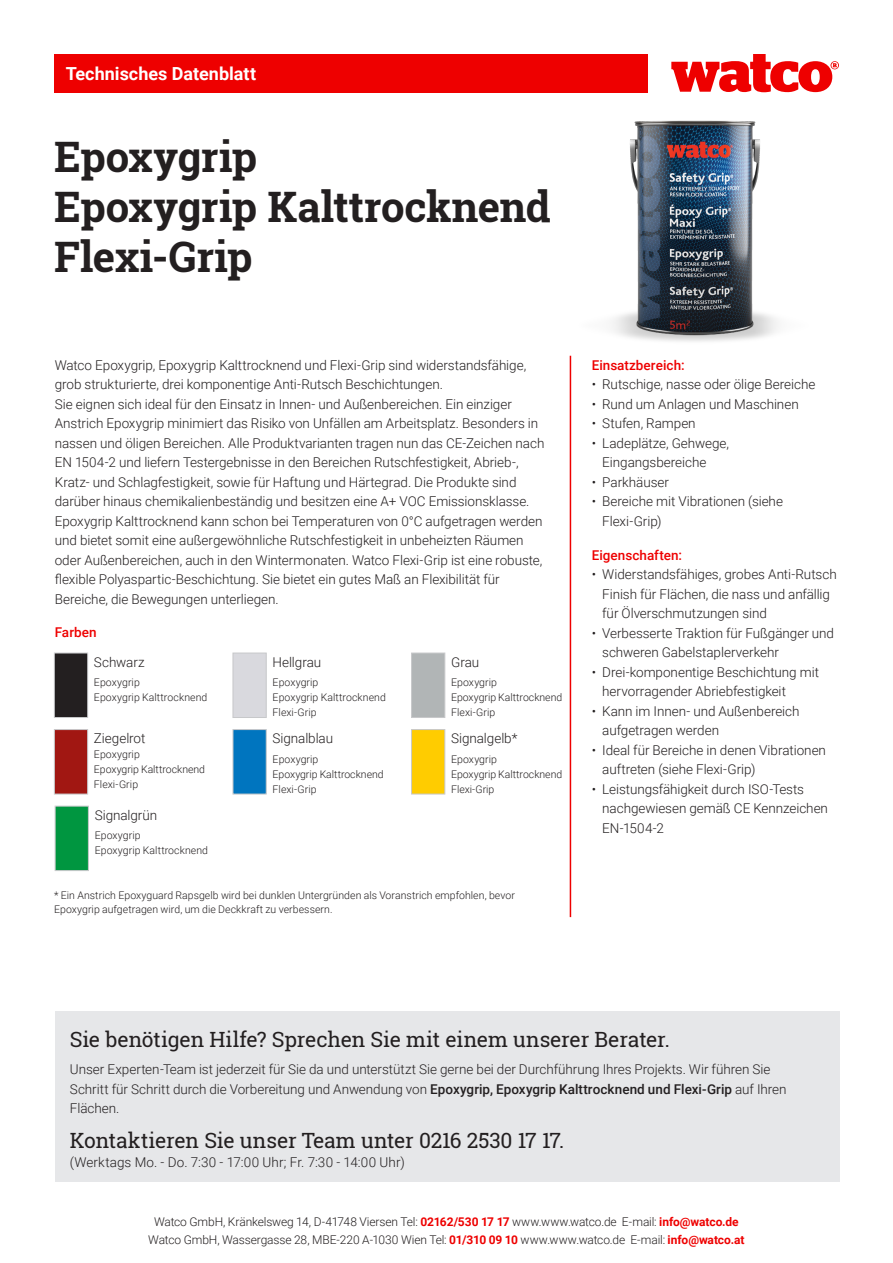
<style>
.page{position:relative;width:893px;height:1263px;background:#fff}
.page>*{position:absolute;margin:0;border:0;box-sizing:border-box;transform-origin:0 0}
.t1{font:700 42px "Roboto Slab";letter-spacing:-.01em;color:#231f20}
.t2{font:21px "Roboto Slab";letter-spacing:-.01em;color:#231f20}
.t3{font:700 18px "Roboto";color:#fff}
.t4{font:300 13.5px/19.5px "Roboto";letter-spacing:-.005em;color:#231f20}
.t5{font:500 13.5px "Roboto";color:#e00}
.t6{font:300 12px "Roboto";letter-spacing:-.01em;color:#231f20}
.t7{font:300 10.5px/13.5px "Roboto";letter-spacing:.005em;color:#231f20}
.s1{font-weight:500}
.s2{font-weight:700;color:#e00}
</style>
<div class="page">
<div style="left:54px;top:54px;width:593px;height:38px;background:#e00"></div>
<svg style="left:671px;top:54px;width:168px;height:38px"></svg>
<hr style="left:570px;top:356px;width:1px;height:561px;background:#e00">
<div style="left:54px;top:653px;width:34px;height:64px;background:#231f20"></div>
<div style="left:54px;top:653px;width:34px;height:65px;border:1px solid #c7c8ca"></div>
<div style="left:54px;top:729px;width:34px;height:65px;background:#a11712;border:1px solid #c7c8ca"></div>
<div style="left:233px;top:653px;width:34px;height:65px;background:#d9d9de;border:1px solid #c7c8ca"></div>
<div style="left:55px;top:806px;width:34px;height:65px;background:#009640;border:1px solid #c7c8ca"></div>
<div style="left:411px;top:653px;width:34px;height:65px;background:#b1b5b6;border:1px solid #c7c8ca"></div>
<div style="left:233px;top:729px;width:34px;height:65px;background:#0075bf;border:1px solid #c7c8ca"></div>
<div style="left:411px;top:729px;width:34px;height:65px;background:#fc0;border:1px solid #c7c8ca"></div>
<div style="left:55px;top:1012px;width:784px;height:170px;background:#e6e7e9"></div>
<img style="left:612px;top:120px;width:166px;height:222px">
<p class="t3" style="left:66px;top:61px;width:192px">Technisches Datenblatt</p>
<p class="t1" style="left:54px;top:128px;width:205px">Epoxygrip</p>
<p class="t1" style="left:54px;top:178px;width:498px">Epoxygrip Kalttrocknend</p>
<p class="t1" style="left:54px;top:228px;width:200px">Flexi-Grip</p>
<p class="t4" style="left:55px;top:355px;width:473px">Watco Epoxygrip, Epoxygrip Kalttrocknend und Flexi-Grip sind widerstandsfähige, grob strukturierte, drei komponentige Anti-Rutsch Beschichtungen.</p>
<p class="t4" style="left:55px;top:394px;width:491px">Sie eignen sich ideal für den Einsatz in Innen- und Außenbereichen. Ein einziger Anstrich Epoxygrip minimiert das Risiko von Unfällen am Arbeitsplatz. Besonders in nassen und öligen Bereichen. Alle Produktvarianten tragen nun das CE-Zeichen nach EN 1504-2 und liefern Testergebnisse in den Bereichen Rutschfestigkeit, Abrieb-, Kratz- und Schlagfestigkeit, sowie für Haftung und Härtegrad. Die Produkte sind darüber hinaus chemikalienbeständig und besitzen eine A+ VOC Emissionsklasse.<br>Epoxygrip Kalttrocknend kann schon bei Temperaturen von 0°C aufgetragen werden und bietet somit eine außergewöhnliche Rutschfestigkeit in unbeheizten Räumen oder Außenbereichen, auch in den Wintermonaten. Watco Flexi-Grip ist eine robuste, flexible Polyaspartic-Beschichtung. Sie bietet ein gutes Maß an Flexibilität für Bereiche, die Bewegungen unterliegen.</p>
<p class="t5" style="left:55px;top:622px;width:43px">Farben</p>
<p class="t4" style="left:94px;top:652px;width:52px">Schwarz</p>
<p class="t7" style="left:94px;top:675px;width:47px">Epoxygrip</p>
<p class="t7" style="left:94px;top:690px;width:115px">Epoxygrip Kalttrocknend</p>
<p class="t4" style="left:94px;top:728px;width:53px">Ziegelrot</p>
<p class="t7" style="left:94px;top:747px;width:47px">Epoxygrip</p>
<p class="t7" style="left:94px;top:762px;width:113px">Epoxygrip Kalttrocknend</p>
<p class="t7" style="left:94px;top:777px;width:46px">Flexi-Grip</p>
<p class="t4" style="left:95px;top:805px;width:64px">Signalgrün</p>
<p class="t7" style="left:95px;top:828px;width:47px">Epoxygrip</p>
<p class="t7" style="left:95px;top:843px;width:115px">Epoxygrip Kalttrocknend</p>
<p class="t4" style="left:273px;top:652px;width:50px">Hellgrau</p>
<p class="t7" style="left:273px;top:675px;width:47px">Epoxygrip</p>
<p class="t7" style="left:273px;top:690px;width:115px">Epoxygrip Kalttrocknend</p>
<p class="t7" style="left:273px;top:705px;width:46px">Flexi-Grip</p>
<p class="t4" style="left:273px;top:728px;width:62px">Signalblau</p>
<p class="t7" style="left:273px;top:752px;width:47px">Epoxygrip</p>
<p class="t7" style="left:273px;top:767px;width:113px">Epoxygrip Kalttrocknend</p>
<p class="t7" style="left:273px;top:782px;width:46px">Flexi-Grip</p>
<p class="t4" style="left:451px;top:652px;width:30px">Grau</p>
<p class="t7" style="left:451px;top:675px;width:47px">Epoxygrip</p>
<p class="t7" style="left:451px;top:690px;width:113px">Epoxygrip Kalttrocknend</p>
<p class="t7" style="left:451px;top:705px;width:46px">Flexi-Grip</p>
<p class="t4" style="left:451px;top:728px;width:68px">Signalgelb*</p>
<p class="t7" style="left:451px;top:752px;width:47px">Epoxygrip</p>
<p class="t7" style="left:451px;top:767px;width:113px">Epoxygrip Kalttrocknend</p>
<p class="t7" style="left:451px;top:782px;width:45px">Flexi-Grip</p>
<p class="t7" style="left:54px;top:888px;width:462px">* Ein Anstrich Epoxyguard Rapsgelb wird bei dunklen Untergründen als Voranstrich empfohlen, bevor<br>Epoxygrip aufgetragen wird, um die Deckkraft zu verbessern.</p>
<p class="t5" style="left:592px;top:356px;width:94px">Einsatzbereich:</p>
<p class="t4" style="left:592px;top:374px;width:225px">• Rutschige, nasse oder ölige Bereiche</p>
<p class="t4" style="left:592px;top:394px;width:209px">• Rund um Anlagen und Maschinen</p>
<p class="t4" style="left:592px;top:413px;width:106px">• Stufen, Rampen</p>
<p class="t4" style="left:602px;top:433px;width:128px;text-indent:-11px">• Ladeplätze, Gehwege,<br>Eingangsbereiche</p>
<p class="t4" style="left:592px;top:472px;width:79px">• Parkhäuser</p>
<p class="t4" style="left:602px;top:491px;width:182px;text-indent:-11px">• Bereiche mit Vibrationen (siehe<br>Flexi-Grip)</p>
<p class="t5" style="left:592px;top:545px;width:92px">Eigenschaften:</p>
<p class="t4" style="left:602px;top:564px;width:236px;text-indent:-11px">• Widerstandsfähiges, grobes Anti-Rutsch<br>Finish für Flächen, die nass und anfällig für Ölverschmutzungen sind</p>
<p class="t4" style="left:602px;top:623px;width:233px;text-indent:-11px">• Verbesserte Traktion für Fußgänger und schweren Gabelstaplerverkehr</p>
<p class="t4" style="left:602px;top:662px;width:218px;text-indent:-11px">• Drei-komponentige Beschichtung mit hervorragender Abriebfestigkeit</p>
<p class="t4" style="left:602px;top:701px;width:199px;text-indent:-11px">• Kann im Innen- und Außenbereich aufgetragen werden</p>
<p class="t4" style="left:602px;top:740px;width:225px;text-indent:-11px">• Ideal für Bereiche in denen Vibrationen auftreten (siehe Flexi-Grip)</p>
<p class="t4" style="left:602px;top:779px;width:227px;text-indent:-11px">• Leistungsfähigkeit durch ISO-Tests nachgewiesen gemäß CE Kennzeichen<br>EN-1504-2</p>
<p class="t2" style="left:70px;top:1024px;width:602px">Sie benötigen Hilfe? Sprechen Sie mit einem unserer Berater.</p>
<p class="t4" style="left:70px;top:1059px;width:718px">Unser Experten-Team ist jederzeit für Sie da und unterstützt Sie gerne bei der Durchführung Ihres Projekts. Wir führen Sie<br>Schritt für Schritt durch die Vorbereitung und Anwendung von <span class="s1">Epoxygrip, Epoxygrip Kalttrocknend und Flexi-Grip</span> auf Ihren<br>Flächen.</p>
<p class="t2" style="left:70px;top:1126px;width:496px">Kontaktieren Sie unser Team unter 0216 2530 17 17.</p>
<p class="t4" style="left:70px;top:1152px;width:336px">(Werktags Mo. - Do. 7:30 - 17:00 Uhr; Fr. 7:30 - 14:00 Uhr)</p>
<p class="t6" style="left:154px;top:1213px;width:586px">Watco GmbH, Kränkelsweg 14, D-41748 Viersen Tel: <span class="s2">02162/530 17 17</span> www.www.watco.de E-mail: <span class="s2">info@watco.de</span></p>
<p class="t6" style="left:148px;top:1231px;width:598px">Watco GmbH, Wassergasse 28, MBE-220 A-1030 Wien Tel: <span class="s2">01/310 09 10</span> www.www.watco.de E-mail: <span class="s2">info@watco.at</span></p>
</div>
